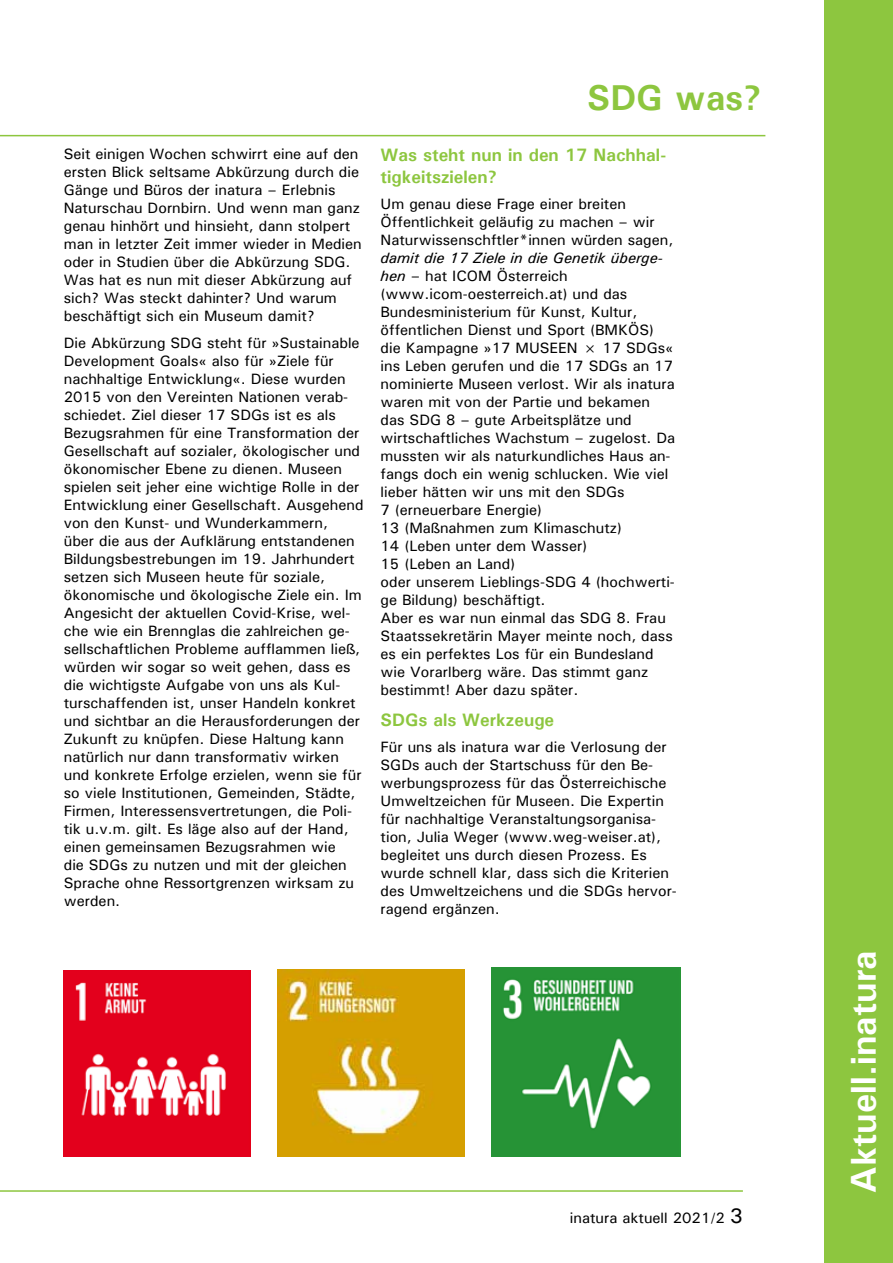
<style>
.page{position:relative;width:893px;height:1263px;background:#fff}
.page>*{position:absolute;margin:0;border:0;box-sizing:border-box;transform-origin:0 0}
.t1{font:700 36px "Univers";color:#fff}
.t2{font:700 36px "Univers";color:#8dc63f}
.t3{font:700 18px/21.6px "Univers";color:#8dc63f}
.t4{font:500 15px/18px "Univers";color:#000}
.s1{font-style:italic}
.s2{font-size:21px}
</style>
<div class="page">
<hr style="left:0;top:135px;width:765px;height:1px;background:#8dc63f">
<hr style="left:0;top:1190px;width:743px;height:2px;background:#8dc63f">
<div style="left:825px;top:0;width:68px;height:1263px;background:#8dc63f"></div>
<img style="left:278px;top:970px;width:186px;height:187px">
<img style="left:64px;top:970px;width:186px;height:187px">
<img style="left:491px;top:967px;width:189px;height:190px">
<p class="t4" style="left:64px;top:145px;width:300px">Seit einigen Wochen schwirrt eine auf den ersten Blick seltsame Abkürzung durch die Gänge und Büros der inatura – Erlebnis Naturschau Dornbirn. Und wenn man ganz genau hinhört und hinsieht, dann stolpert man in letzter Zeit immer wieder in Medien oder in Studien über die Abkürzung SDG.<br>Was hat es nun mit dieser Abkürzung auf sich? Was steckt dahinter? Und warum beschäftigt sich ein Museum damit?</p>
<p class="t4" style="left:64px;top:333px;width:301px">Die Abkürzung SDG steht für »Sustainable Development Goals« also für »Ziele für nachhaltige Entwicklung«. Diese wurden 2015 von den Vereinten Nationen verab&shy;schiedet. Ziel dieser 17 SDGs ist es als Bezugsrahmen für eine Transformation der Gesellschaft auf sozialer, ökologischer und ökonomischer Ebene zu dienen. Museen spielen seit jeher eine wichtige Rolle in der Entwicklung einer Gesellschaft. Ausgehend von den Kunst- und Wunderkammern,<br>über die aus der Aufklärung entstandenen Bildungsbestrebungen im 19. Jahrhundert setzen sich Museen heute für soziale, ökonomische und ökologische Ziele ein. Im Angesicht der aktuellen Covid-Krise, wel&shy;che wie ein Brennglas die zahlreichen ge&shy;sellschaftlichen Probleme aufflammen ließ, würden wir sogar so weit gehen, dass es die wichtigste Aufgabe von uns als Kul&shy;turschaffenden ist, unser Handeln konkret und sichtbar an die Herausforderungen der Zukunft zu knüpfen. Diese Haltung kann natürlich nur dann transformativ wirken und konkrete Erfolge erzielen, wenn sie für so viele Institutionen, Gemeinden, Städte, Firmen, Interessensvertretungen, die Poli&shy;tik u.v.m. gilt. Es läge also auf der Hand, einen gemeinsamen Bezugsrahmen wie<br>die SDGs zu nutzen und mit der gleichen Sprache ohne Ressortgrenzen wirksam zu werden.</p>
<h1 class="t2" style="left:587px;top:75px;width:176px">SDG was?</h1>
<p class="t3" style="left:381px;top:144px;width:287px">Was steht nun in den 17 Nachhal&shy;tigkeitszielen?</p>
<p class="t4" style="left:381px;top:195px;width:294px">Um genau diese Frage einer breiten<br>Öffentlichkeit geläufig zu machen – wir<br>Naturwissenschftler*innen würden sagen,</p>
<p class="t4" style="left:381px;top:249px;width:296px"><span class="s1">damit die 17 Ziele in die Genetik überge&shy;hen</span> – hat ICOM Österreich (www.icom-oesterreich.at) und das Bundesministerium für Kunst, Kultur, öffentlichen Dienst und Sport (BMKÖS) die Kampagne »17 MUSEEN × 17 SDGs« ins Leben gerufen und die 17 SDGs an 17 nominierte Museen verlost. Wir als inatura waren mit von der Partie und bekamen das SDG 8 – gute Arbeitsplätze und wirtschaftliches Wachstum – zugelost. Da mussten wir als naturkundliches Haus an&shy;fangs doch ein wenig schlucken. Wie viel lieber hätten wir uns mit den SDGs<br>7 (erneuerbare Energie)<br>13 (Maßnahmen zum Klimaschutz)<br>14 (Leben unter dem Wasser)<br>15 (Leben an Land)<br>oder unserem Lieblings-SDG 4 (hochwerti&shy;ge Bildung) beschäftigt.<br>Aber es war nun einmal das SDG 8. Frau Staatssekretärin Mayer meinte noch, dass es ein perfektes Los für ein Bundesland wie Vorarlberg wäre. Das stimmt ganz bestimmt! Aber dazu später.</p>
<p class="t3" style="left:381px;top:708px;width:175px">SDGs als Werkzeuge</p>
<p class="t4" style="left:381px;top:737px;width:298px">Für uns als inatura war die Verlosung der SGDs auch der Startschuss für den Be&shy;werbungsprozess für das Österreichische Umweltzeichen für Museen. Die Expertin für nachhaltige Veranstaltungsorganisa&shy;tion, Julia Weger (www.weg-weiser.at), begleitet uns durch diesen Prozess. Es wurde schnell klar, dass sich die Kriterien des Umweltzeichens und die SDGs hervor&shy;ragend ergänzen.</p>
<p class="t4" style="left:570px;top:1209px;width:175px">inatura aktuell 2021/2 <span class="s2">3</span></p>
<h1 class="t1" style="left:841px;top:1193px;width:244px;rotate:-90deg">Aktuell.inatura</h1>
</div>
